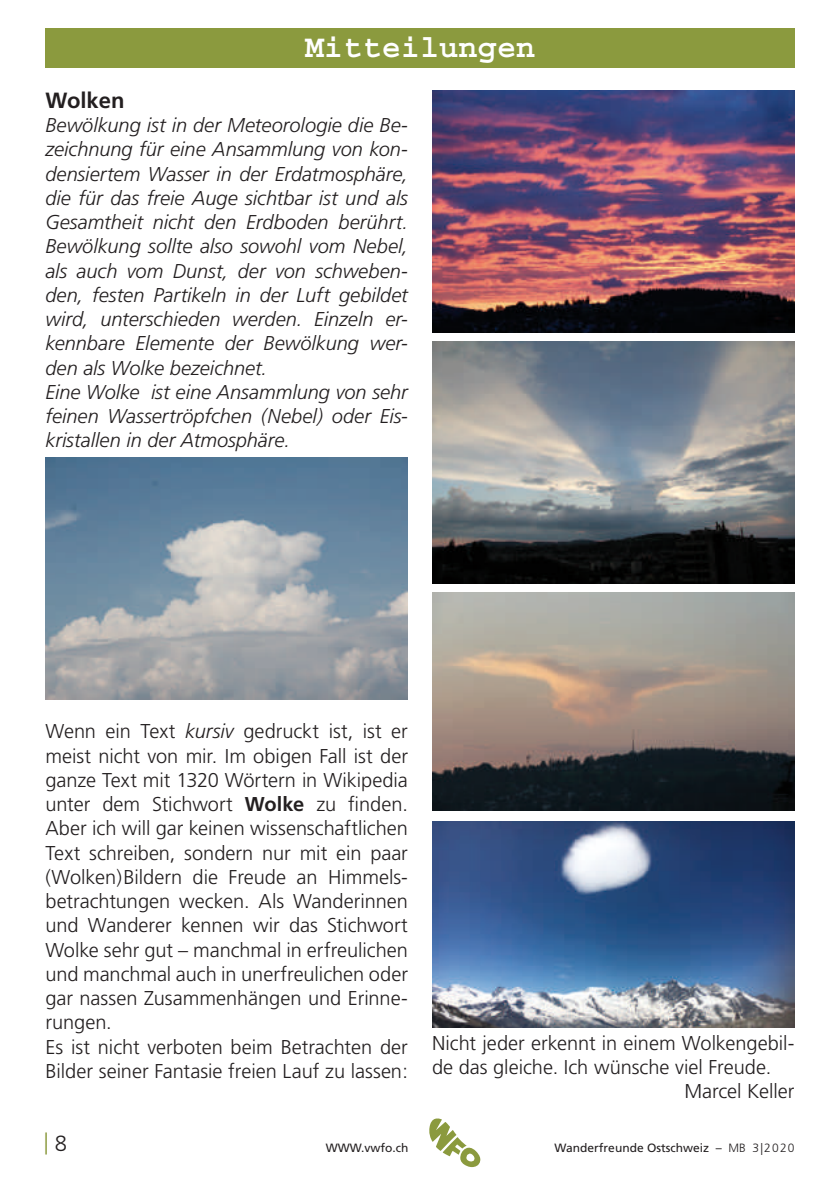
<style>
.page{position:relative;width:840px;height:1191px;background:#fff}
.page>*{position:absolute;margin:0;border:0;box-sizing:border-box;transform-origin:0 0}
.t1{font:700 32px "Courier";color:#fff}
.t2{font:700 22px "Frutiger";color:#231f20}
.t3{font:300 22px "Frutiger LT";color:#8b9a3e}
.t4{font:300 20px/24.2px "Frutiger";color:#231f20}
.t5{font:italic 300 20px/24.2px "Frutiger";color:#231f20}
.t6{font:12px "Frutiger";color:#231f20}
.s1{font-style:italic}
.s2{font-weight:700}
.s3{color:#231f20}
.s4{font-family:"Frutiger LT";font-weight:300}
</style>
<div class="page">
<svg style="left:429px;top:1118px;width:51px;height:49px"></svg>
<div style="left:45px;top:28px;width:749px;height:40px;background:#8b9a3e"></div>
<img style="left:45px;top:458px;width:363px;height:241px">
<img style="left:432px;top:91px;width:362px;height:241px">
<img style="left:432px;top:342px;width:362px;height:241px">
<img style="left:432px;top:592px;width:362px;height:218px">
<img style="left:432px;top:821px;width:362px;height:207px">
<h1 class="t1" style="left:304px;top:31px;width:232px">Mitteilungen</h1>
<p class="t2" style="left:45px;top:87px;width:81px">Wolken</p>
<p class="t5" style="left:45px;top:113px;width:364px">Bewölkung ist in der Meteorologie die Be&shy;zeichnung für eine Ansammlung von kon&shy;densiertem Wasser in der Erdatmosphäre, die für das freie Auge sichtbar ist und als Gesamtheit nicht den Erdboden berührt.<br>Bewölkung sollte also sowohl vom Nebel, als auch vom Dunst, der von schweben&shy;den, festen Partikeln in der Luft gebildet wird, unterschieden werden. Einzeln er&shy;kennbare Elemente der Bewölkung wer&shy;den als Wolke bezeichnet.<br>Eine Wolke ist eine Ansammlung von sehr feinen Wassertröpfchen (Nebel) oder Eis&shy;kristallen in der Atmosphäre.</p>
<p class="t4" style="left:45px;top:719px;width:364px">Wenn ein Text <span class="s1">kursiv</span> gedruckt ist, ist er meist nicht von mir. Im obigen Fall ist der ganze Text mit 1320 Wörtern in Wikipedia unter dem Stichwort <span class="s2">Wolke</span> zu finden.<br>Aber ich will gar keinen wissenschaftlichen Text schreiben, sondern nur mit ein paar (Wolken)Bildern die Freude an Himmels&shy;betrachtungen wecken. Als Wanderinnen und Wanderer kennen wir das Stichwort Wolke sehr gut – manchmal in erfreulichen und manchmal auch in unerfreulichen oder gar nassen Zusammenhängen und Erinne&shy;rungen.<br>Es ist nicht verboten beim Betrachten der Bilder seiner Fantasie freien Lauf zu lassen:</p>
<p class="t4" style="left:432px;top:1030px;width:364px">Nicht jeder erkennt in einem Wolkengebil-</p>
<p class="t4" style="left:432px;top:1055px;width:340px">de das gleiche. Ich wünsche viel Freude.</p>
<p class="t4" style="left:684px;top:1079px;width:112px">Marcel Keller</p>
<p class="t3" style="left:44px;top:1129px;width:25px">| <span class="s3">8</span></p>
<p class="t6" style="left:325px;top:1140px;width:84px">WWW.vwfo.ch</p>
<p class="t6" style="left:554px;top:1140px;width:241px">Wanderfreunde Ostschweiz – <span class="s4">MB 3|2020</span></p>
</div>
